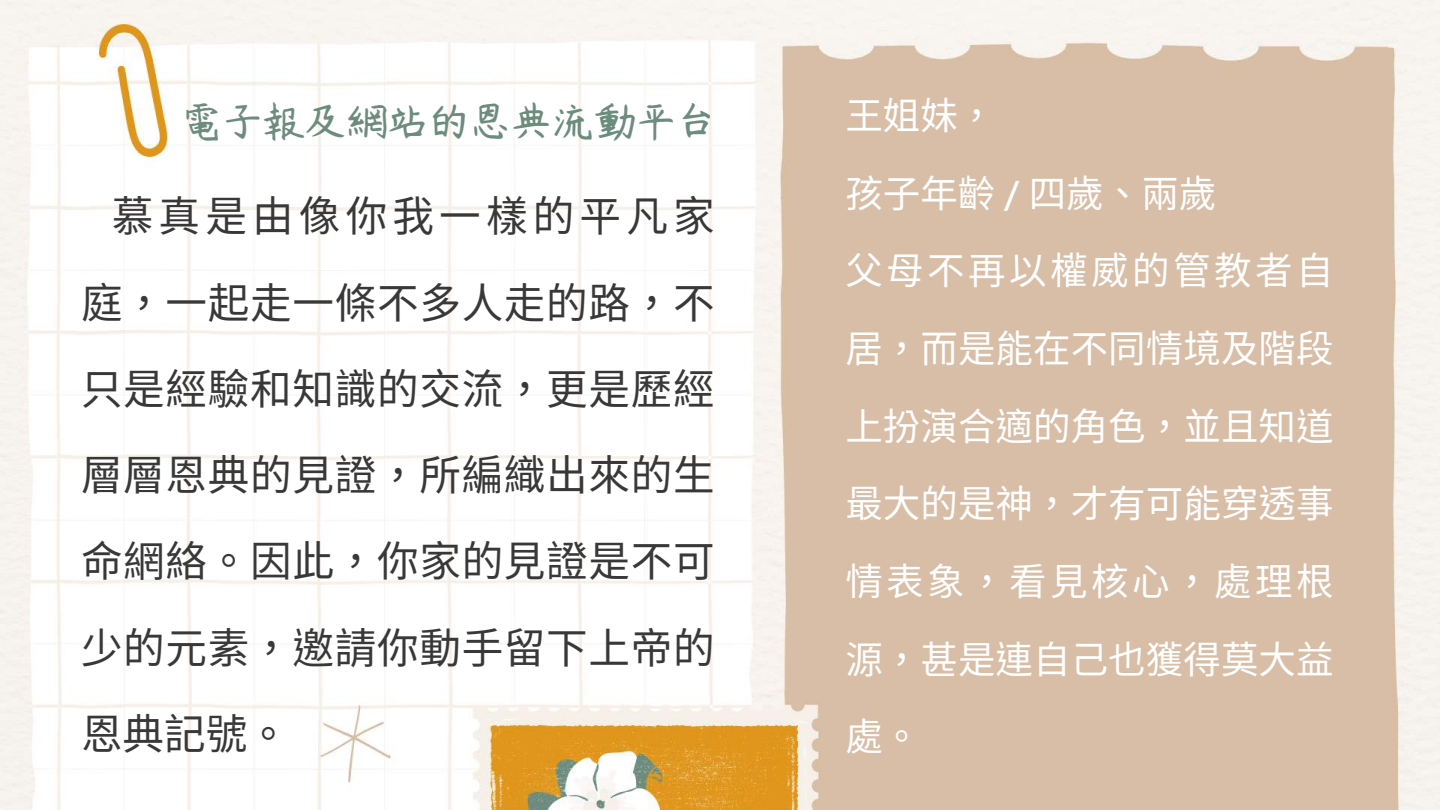
<style>
.page{position:relative;width:1440px;height:810px;background:#fff}
.page>*{position:absolute;margin:0;border:0;box-sizing:border-box;transform-origin:0 0}
.t1{font:41.7px/86.2px "Noto Sans CJ Ksc";letter-spacing:.015em;color:#383838;text-align:justify}
.t2{font:41.4px "YRDZSTJF";color:#6c8c7d}
.t3{font:37.5px/77.7px "Noto Sans CJ Ksc";color:#fff}
.s1{font-family:"Codec Pro"}
</style>
<div class="page">
<img style="left:0;top:0;width:1440px;height:810px">
<p class="t2" style="left:181px;top:99px;width:538px">電子報及網站的恩典流動平台</p>
<p class="t3" style="left:845px;top:74px;width:490px">王姐妹，<br>孩子年齡 <span class="s1">/</span> 四歲、 兩歲<br>父母不再以權威的管教者自居， 而是能在不同情境及階段上扮演合適的角色， 並且知道最大的是神， 才有可能穿透事情表象， 看見核心， 處理根源， 甚是連自己也獲得莫大益處。</p>
<p class="t1" style="left:81px;top:171px;width:635px;text-indent:31px">慕真是由像你我一樣的平凡家庭， 一起走一條不多人走的路， 不只是經驗和知識的交流， 更是歷經層層恩典的見證， 所編織出來的生命網絡。 因此， 你家的見證是不可少的元素， 邀請你動手留下上帝的恩典記號。</p>
</div>
